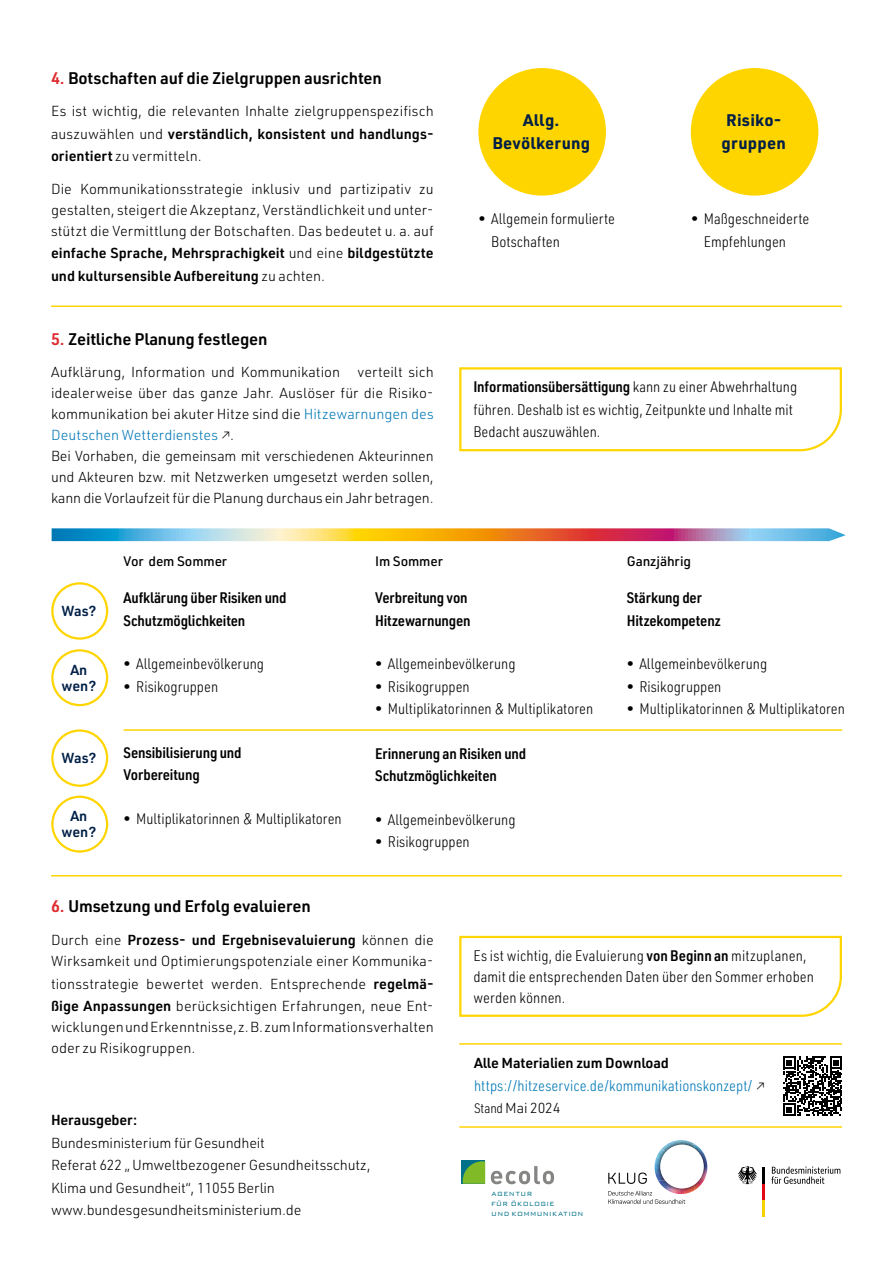
<style>
.page{position:relative;width:893px;height:1263px;background:#fff}
.page>*{position:absolute;margin:0;border:0;box-sizing:border-box;transform-origin:0 0}
.h3-liste-zahl{font:600 16.5px "URWDIN";letter-spacing:-.01em;color:#000}
.p-copy{font:700 16.5px/22.5px "URWDIN";letter-spacing:.015em;color:#001f47;text-align:center}
.kasten-copy{font:300 15px/22.5px "URWDIN Semi Cond";letter-spacing:.005em;color:#000}
.t1{font:15px "URWDIN Semi Cond Light 2";color:#000}
.t2{font:600 15px/22.5px "URWDIN Semi Cond";letter-spacing:-.01em;color:#000}
.t3{font:300 15px "URWDIN Semi Cond";color:#0078b6}
.p-copy-2{font:300 14.25px/21px "URWDIN";color:#000}
.p-copy-3{font:600 14.25px/22.5px "URWDIN";color:#000}
.t4{font:14.25px/16.5px "URWDIN Demi 2";letter-spacing:-.01em;color:#001f47;text-align:center}
.t5{font:500 13.5px "URWDIN";letter-spacing:-.01em;color:#000}
.t6{font:300 8.1px/10.2px "Bank Gothic BT";letter-spacing:.05em;color:#007188;scale:.88 1}
.s1{color:#de2d31}
.s2{font-weight:600}
.s3{font-weight:300}
.s4{color:#0078b6}
.s5{font-family:"URWDIN Semi Cond";font-size:13.5px}
.s6{font-size:13.5px;color:#000}
</style>
<div class="page">
<svg style="left:459px;top:935px;width:383px;height:82px"></svg>
<div style="left:479px;top:69px;width:126px;height:125px;background:#ffd500;border-radius:50%"></div>
<div style="left:692px;top:69px;width:125px;height:125px;background:#ffd500;border-radius:50%"></div>
<hr style="left:51px;top:875px;width:791px;height:1px;background:#ffd500">
<hr style="left:51px;top:305px;width:791px;height:2px;background:#ffd500">
<svg style="left:459px;top:367px;width:383px;height:85px"></svg>
<svg style="left:783px;top:1056px;width:59px;height:60px"></svg>
<hr style="left:459px;top:1043px;width:383px;height:2px;background:#ffd500">
<div style="left:51px;top:649px;width:57px;height:57px;border:2px solid #ffd500;border-radius:50%"></div>
<div style="left:51px;top:796px;width:57px;height:57px;border:2px solid #ffd500;border-radius:50%"></div>
<div style="left:51px;top:582px;width:57px;height:58px;border:2px solid #ffd500;border-radius:50%"></div>
<div style="left:51px;top:729px;width:57px;height:58px;border:2px solid #ffd500;border-radius:50%"></div>
<svg style="left:52px;top:528px;width:794px;height:13px;background:#b6a189"></svg>
<hr style="left:124px;top:729px;width:718px;height:2px;background:#ffd500">
<img style="left:667px;top:1140px;width:14px;height:4px">
<img style="left:608px;top:1144px;width:96px;height:60px">
<svg style="left:461px;top:1160px;width:24px;height:24px"></svg>
<svg style="left:463px;top:1161px;width:22px;height:23px"></svg>
<svg style="left:491px;top:1166px;width:63px;height:18px"></svg>
<svg style="left:738px;top:1166px;width:19px;height:18px"></svg>
<hr style="left:762px;top:1167px;width:3px;height:17px;background:#000">
<hr style="left:762px;top:1184px;width:3px;height:16px;background:#e30613">
<hr style="left:762px;top:1200px;width:3px;height:17px;background:#f8d200">
<svg style="left:771px;top:1166px;width:69px;height:18px"></svg>
<hr style="left:459px;top:1126px;width:383px;height:2px;background:#ffd500">
<h3 class="h3-liste-zahl" style="left:51px;top:67px;width:332px"><span class="s1">4.</span> Botschaften auf die Zielgruppen ausrichten</h3>
<p class="p-copy-2" style="left:51px;top:100px;width:384px;line-height:22.5px;text-align:justify">Es ist wichtig, die relevanten Inhalte zielgruppenspezifisch auszuwählen und <span class="s2">verständlich, konsistent und handlungs&shy;orientiert</span> zu vermitteln.</p>
<p class="p-copy-2" style="left:51px;top:178px;width:384px;text-align:justify">Die Kommunikationsstrategie inklusiv und partizipativ zu gestalten, steigert die Akzeptanz, Verständlichkeit und unter&shy;stützt die Vermittlung der Botschaften. Das bedeutet u. a. auf</p>
<p class="p-copy-3" style="left:51px;top:241px;width:384px">einfache Sprache, Mehrsprachigkeit <span class="s3">und eine</span> bildgestützte und kultursensible Aufbereitung <span class="s3">zu achten.</span></p>
<h3 class="h3-liste-zahl" style="left:51px;top:327px;width:218px"><span class="s1">5.</span> Zeitliche Planung festlegen</h3>
<p class="p-copy-2" style="left:51px;top:361px;width:384px;text-align:justify">Aufklärung, Information und Kommunikation verteilt sich idealerweise über das ganze Jahr. Auslöser für die Risiko&shy;kommunikation bei akuter Hitze sind die <span class="s4">Hitzewarnungen des Deutschen Wetterdienstes</span> <span class="s5">↗</span>.</p>
<p class="p-copy-2" style="left:51px;top:445px;width:384px;text-align:justify">Bei Vorhaben, die gemeinsam mit verschiedenen Akteurinnen und Akteuren bzw. mit Netzwerken umgesetzt werden sollen, kann die Vorlaufzeit für die Planung durchaus ein Jahr betragen.</p>
<p class="p-copy" style="left:492px;top:109px;width:99px">Allg.<br>Bevölkerung</p>
<p class="p-copy" style="left:722px;top:109px;width:66px;text-align:left">Risiko&shy;gruppen</p>
<p class="kasten-copy" style="left:491px;top:207px;width:125px;text-indent:-13px">• Allgemein formulierte<br>Botschaften</p>
<p class="kasten-copy" style="left:704px;top:207px;width:107px;text-indent:-13px">• Maßgeschneiderte<br>Empfehlungen</p>
<p class="kasten-copy" style="left:473px;top:375px;width:325px"><span class="s2">Informationsübersättigung</span> kann zu einer Abwehrhaltung führen. Deshalb ist es wichtig, Zeitpunkte und Inhalte mit<br>Bedacht auszuwählen.</p>
<p class="t4" style="left:62px;top:602px;width:36px">Was?</p>
<p class="t4" style="left:62px;top:661px;width:36px">An wen?</p>
<p class="t4" style="left:62px;top:749px;width:36px">Was?</p>
<p class="t4" style="left:62px;top:807px;width:36px">An wen?</p>
<p class="t5" style="left:124px;top:552px;width:105px">Vor dem Sommer</p>
<p class="t2" style="left:124px;top:586px;width:165px">Aufklärung über Risiken und<br>Schutzmöglichkeiten</p>
<p class="t1" style="left:124px;top:654px;width:142px">• Allgemeinbevölkerung</p>
<p class="t1" style="left:124px;top:677px;width:96px">• Risikogruppen</p>
<p class="t2" style="left:124px;top:740px;width:120px">Sensibilisierung und<br>Vorbereitung</p>
<p class="t1" style="left:124px;top:809px;width:220px">• Multiplikatorinnen &amp; Multiplikatoren</p>
<p class="t5" style="left:375px;top:552px;width:69px">Im Sommer</p>
<p class="t2" style="left:375px;top:586px;width:97px">Verbreitung von<br>Hitzewarnungen</p>
<p class="t1" style="left:375px;top:654px;width:142px">• Allgemeinbevölkerung</p>
<p class="t1" style="left:375px;top:677px;width:96px">• Risikogruppen</p>
<p class="t1" style="left:375px;top:699px;width:220px">• Multiplikatorinnen &amp; Multiplikatoren</p>
<p class="t2" style="left:375px;top:741px;width:153px">Erinnerung an Risiken und<br>Schutzmöglichkeiten</p>
<p class="t1" style="left:375px;top:810px;width:142px">• Allgemeinbevölkerung</p>
<p class="t1" style="left:375px;top:832px;width:96px">• Risikogruppen</p>
<p class="t5" style="left:627px;top:552px;width:66px">Ganzjährig</p>
<p class="t2" style="left:627px;top:586px;width:96px">Stärkung der<br>Hitzekompetenz</p>
<p class="t1" style="left:627px;top:654px;width:142px">• Allgemeinbevölkerung</p>
<p class="t1" style="left:627px;top:677px;width:96px">• Risikogruppen</p>
<p class="t1" style="left:627px;top:699px;width:220px">• Multiplikatorinnen &amp; Multiplikatoren</p>
<h3 class="h3-liste-zahl" style="left:51px;top:894px;width:261px"><span class="s1">6.</span> Umsetzung und Erfolg evaluieren</h3>
<p class="p-copy-2" style="left:51px;top:929px;width:384px">Durch eine <span class="s2">Prozess- und Ergebnisevaluierung</span> können die<br>Wirksamkeit und Optimierungspotenziale einer Kommunika-</p>
<p class="p-copy-2" style="left:51px;top:972px;width:384px;line-height:22.5px">tionsstrategie bewertet werden. Entsprechende <span class="s2">regelmä&shy;ßige Anpassungen</span> berücksichtigen Erfahrungen, neue Ent-</p>
<p class="p-copy-2" style="left:51px;top:1016px;width:384px">wicklungen und Erkenntnisse, z. B. zum Informationsverhalten oder zu Risikogruppen.</p>
<p class="p-copy-3" style="left:51px;top:1108px;width:88px">Herausgeber:</p>
<p class="p-copy-2" style="left:51px;top:1131px;width:215px">Bundesministerium für Gesundheit</p>
<p class="p-copy-2" style="left:51px;top:1153px;width:321px;line-height:22.5px">Referat 622 „ Umweltbezogener Gesundheitsschutz,<br>Klima und Gesundheit“, 11055 Berlin</p>
<p class="p-copy-2" style="left:51px;top:1199px;width:252px">www.bundesgesundheitsministerium.de</p>
<p class="kasten-copy" style="left:473px;top:944px;width:342px;line-height:21px">Es ist wichtig, die Evaluierung <span class="s2">von Beginn an</span> mitzuplanen, damit die entsprechenden Daten über den Sommer erhoben werden können.</p>
<p class="p-copy-3" style="left:474px;top:1051px;width:196px">Alle Materialien zum Download</p>
<p class="t3" style="left:474px;top:1075px;width:293px">https://hitzeservice.de/kommunikationskonzept/ <span class="s6">↗</span></p>
<p class="p-copy-2" style="left:474px;top:1097px;width:88px"><span class="s5">Stand</span> Mai 2024</p>
<p class="t6" style="left:491px;top:1188px;width:106px">AGENTUR<br>FUR OKOLOGIE<br>UND KOMMUNIKATION</p>
</div>
